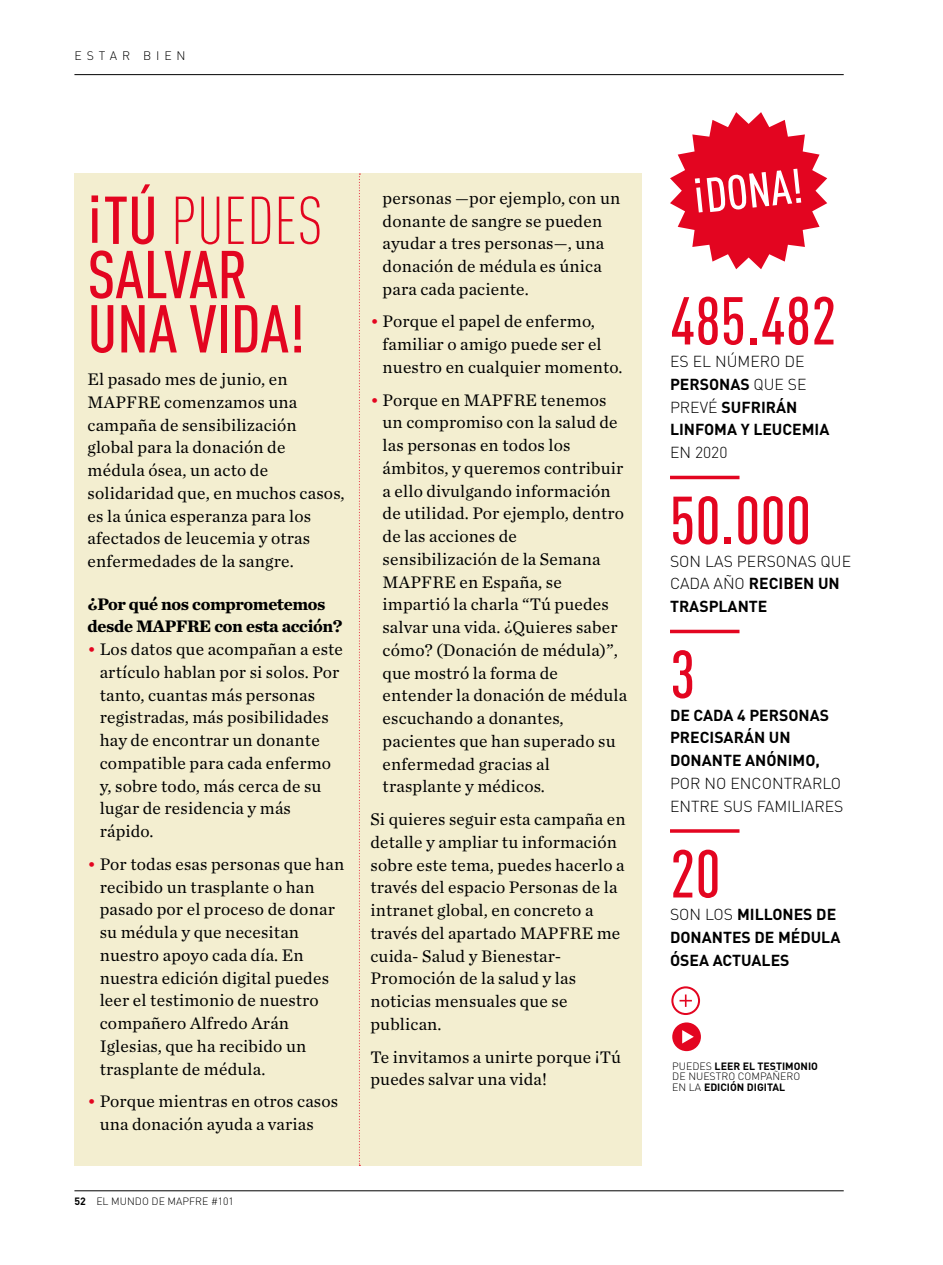
<style>
.page{position:relative;width:943px;height:1265px;background:#fff}
.page>*{position:absolute;margin:0;border:0;box-sizing:border-box;transform-origin:0 0}
.t1{font:500 66.5px/54.2px "DIN Cond";color:#e30520}
.t2{font:17.5px/22.8px "Chronicle Text G1";letter-spacing:.01em;color:#000}
.t3{font:700 17.5px/22.8px "Chronicle Text G1";letter-spacing:-.02em;color:#000}
.t4{font:700 15.75px/22.8px "DIN";color:#000}
.t5{font:300 15.75px/22.8px "DIN";color:#000}
.t6{font:300 12.25px "DIN";letter-spacing:.4em;color:#000}
.t7{font:700 10.5px/10.5px "DIN";color:#000}
.t8{font:300 10.5px "DIN";color:#000}
.s1{font-weight:300}
.s2{color:#e30520}
.s3{font-weight:700}
</style>
<div class="page">
<div style="left:74px;top:174px;width:567px;height:992px;background:#f3eed0"></div>
<hr style="left:74px;top:74px;width:769px;height:1px;background:#000">
<hr style="left:74px;top:1190px;width:769px;height:1px;background:#000">
<hr style="left:670px;top:476px;width:69px;height:3px;background:#e30520">
<hr style="left:670px;top:630px;width:69px;height:3px;background:#e30520">
<svg style="left:670px;top:829px;width:69px;height:4px"></svg>
<div style="left:672px;top:1022px;width:29px;height:29px;background:#e30520;border-radius:50%"></div>
<svg style="left:682px;top:1030px;width:11px;height:13px"></svg>
<div style="left:671px;top:986px;width:29px;height:29px;border:2px solid #e30520;border-radius:50%"></div>
<svg style="left:679px;top:994px;width:13px;height:13px"></svg>
<svg style="left:359px;top:174px;width:1px;height:992px"></svg>
<svg style="left:670px;top:112px;width:157px;height:157px"></svg>
<p class="t6" style="left:75px;top:48px;width:112px">ESTAR BIEN</p>
<h1 class="t1" style="left:88px;top:192px;width:237px">¡TÚ <span class="s1">PUEDES<br></span>SALVAR<br>UNA VIDA!</h1>
<p class="t2" style="left:88px;top:368px;width:258px">El pasado mes de junio, en<br>MAPFRE comenzamos una campaña de sensibilización global para la donación de médula ósea, un acto de solidaridad que, en muchos casos, es la única esperanza para los afectados de leucemia y otras enfermedades de la sangre.</p>
<p class="t3" style="left:88px;top:592px;width:256px">¿Por qué nos comprometemos desde MAPFRE con esta acción?</p>
<p class="t2" style="left:100px;top:638px;width:245px;text-indent:-12px"><span class="s2">•</span> Los datos que acompañan a este artículo hablan por si solos. Por tanto, cuantas más personas registradas, más posibilidades hay de encontrar un donante compatible para cada enfermo y, sobre todo, más cerca de su lugar de residencia y más rápido.</p>
<p class="t2" style="left:100px;top:852px;width:246px;text-indent:-12px"><span class="s2">•</span> Por todas esas personas que han recibido un trasplante o han pasado por el proceso de donar su médula y que necesitan nuestro apoyo cada día. En nuestra edición digital puedes leer el testimonio de nuestro compañero Alfredo Arán<br>Iglesias, que ha recibido un trasplante de médula.</p>
<p class="t2" style="left:100px;top:1090px;width:240px;text-indent:-12px"><span class="s2">•</span> Porque mientras en otros casos una donación ayuda a varias</p>
<p class="t8" style="left:74px;top:1195px;width:161px"><span class="s3">52</span> EL MUNDO DE MAPFRE #101</p>
<p class="t2" style="left:382px;top:186px;width:239px">personas —por ejemplo, con un donante de sangre se pueden ayudar a tres personas—, una donación de médula es única para cada paciente.</p>
<p class="t2" style="left:382px;top:310px;width:241px;text-indent:-12px"><span class="s2">•</span> Porque el papel de enfermo, familiar o amigo puede ser el nuestro en cualquier momento.</p>
<p class="t2" style="left:382px;top:388px;width:246px;text-indent:-12px"><span class="s2">•</span> Porque en MAPFRE tenemos un compromiso con la salud de las personas en todos los ámbitos, y queremos contribuir a ello divulgando información de utilidad. Por ejemplo, dentro de las acciones de sensibilización de la Semana<br>MAPFRE en España, se impartió la charla “Tú puedes salvar una vida. ¿Quieres saber cómo? (Donación de médula)”, que mostró la forma de entender la donación de médula escuchando a donantes, pacientes que han superado su enfermedad gracias al trasplante y médicos.</p>
<p class="t2" style="left:370px;top:808px;width:257px">Si quieres seguir esta campaña en detalle y ampliar tu información sobre este tema, puedes hacerlo a través del espacio Personas de la intranet global, en concreto a través del apartado MAPFRE me cuida- Salud y Bienestar-<br>Promoción de la salud y las noticias mensuales que se publican.</p>
<p class="t2" style="left:370px;top:1045px;width:252px">Te invitamos a unirte porque ¡Tú puedes salvar una vida!</p>
<h1 class="t1" style="left:670px;top:292px;width:168px">485.482</h1>
<p class="t4" style="left:670px;top:349px;width:161px"><span class="s1">ES EL NÚMERO DE<br></span>PERSONAS <span class="s1">QUE SE<br>PREVÉ</span> SUFRIRÁN<br>LINFOMA Y LEUCEMIA</p>
<p class="t5" style="left:670px;top:441px;width:59px">EN 2020</p>
<h1 class="t1" style="left:670px;top:492px;width:143px">50.000</h1>
<p class="t5" style="left:670px;top:550px;width:183px">SON LAS PERSONAS QUE<br>CADA AÑO <span class="s3">RECIBEN UN<br>TRASPLANTE</span></p>
<h1 class="t1" style="left:670px;top:646px;width:27px">3</h1>
<p class="t4" style="left:670px;top:703px;width:161px">DE CADA 4 PERSONAS<br>PRECISARÁN UN<br>DONANTE ANÓNIMO,</p>
<p class="t5" style="left:670px;top:772px;width:175px">POR NO ENCONTRARLO<br>ENTRE SUS FAMILIARES</p>
<h1 class="t1" style="left:670px;top:845px;width:52px">20</h1>
<p class="t4" style="left:670px;top:902px;width:172px"><span class="s1">SON LOS</span> MILLONES DE<br>DONANTES DE MÉDULA<br>ÓSEA ACTUALES</p>
<p class="t7" style="left:672px;top:1060px;width:147px"><span class="s1">PUEDES</span> LEER EL TESTIMONIO<br><span class="s1">DE NUESTRO COMPAÑERO<br>EN LA</span> EDICIÓN DIGITAL</p>
</div>
